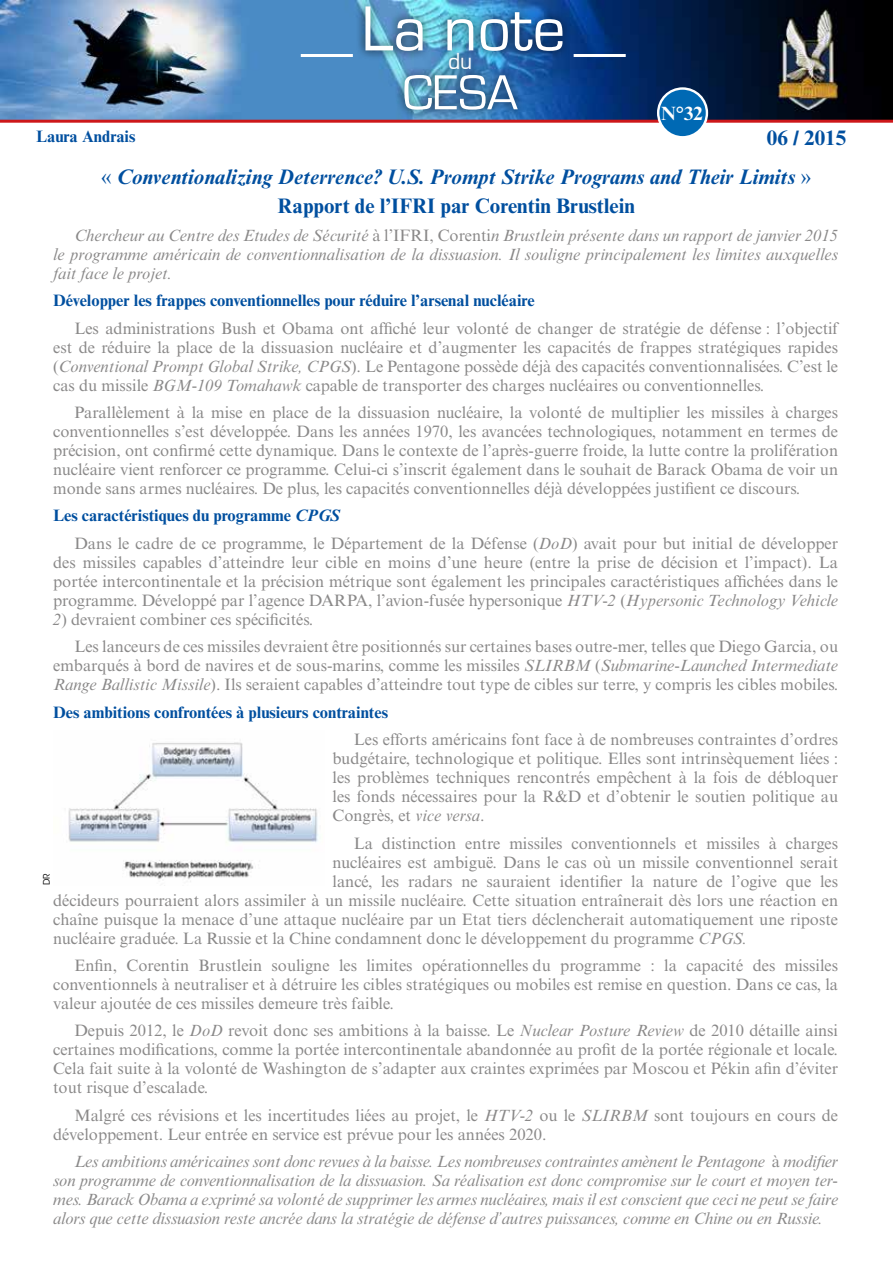
<style>
.page{position:relative;width:893px;height:1263px;background:#fff}
.page>*{position:absolute;margin:0;border:0;box-sizing:border-box;transform-origin:0 0}
.t1{font:66px "Eurostile";color:#fff}
.t2{font:51px "Eurostile";color:#fff}
.t3{font:24px "Eurostile";color:#fff}
.t4{font:italic 700 21px/29.5px "Times New Roman MT Std";color:#004f9f;text-align:center}
.t5{font:700 21px "Times New Roman MT Std";color:#004f9f}
.t6{font:700 19.2px "Times New Roman MT Std";color:#fff}
.t7{font:16.5px/19px "Times New Roman MT Std";color:#8a8989;text-align:justify}
.t8{font:italic 16.5px/19px "Times New Roman MT Std";letter-spacing:-.01em;color:#8a8989;text-align:justify}
.t9{font:700 16.5px "Times New Roman MT Std";color:#004f9f}
.t10{font:9px "ITC Avant Garde Std";color:#000}
.s1{font-weight:400;font-style:normal}
.s2{font-style:normal}
.s3{font-style:italic}
.s4{font-weight:700;color:#004f9f}
.s5{font-weight:700;font-style:italic;color:#004f9f}
</style>
<div class="page">
<img style="left:0;top:0;width:893px;height:120px">
<hr style="left:0;top:120px;width:893px;height:3px;background:#cd171a">
<div style="left:356px;top:0;width:216px;height:61px;background:#000;opacity:.75"></div>
<hr style="left:301px;top:54px;width:52px;height:3px;background:#fff">
<hr style="left:574px;top:54px;width:52px;height:3px;background:#fff">
<div style="left:395px;top:45px;width:131px;height:74px;background:#000;opacity:.75"></div>
<div style="left:658px;top:89px;width:49px;height:48px;background:#0069b4;border-radius:50%"></div>
<div style="left:657px;top:87px;width:51px;height:51px;border:2px solid #fff;border-radius:50%"></div>
<img style="left:68px;top:742px;width:251px;height:140px">
<h1 class="t1" style="left:361px;top:-7px;width:206px">La note</h1>
<h3 class="t3" style="left:448px;top:48px;width:26px">du</h3>
<h2 class="t2" style="left:403px;top:65px;width:117px">CESA</h2>
<p class="t6" style="left:661px;top:102px;width:43px">N°32</p>
<p class="t9" style="left:36px;top:126px;width:101px">Laura Andrais</p>
<p class="t5" style="left:767px;top:125px;width:81px">06 / 2015</p>
<p class="t4" style="left:101px;top:162px;width:712px"><span class="s1">«</span> Conventionalizing Deterrence? U.S. Prompt Strike Programs and Their Limits <span class="s1">»<br></span><span class="s2">Rapport de l’IFRI par Corentin Brustlein</span></p>
<p class="t8" style="left:53px;top:226px;width:786px;text-indent:21px">Chercheur au Centre des Etudes de Sécurité <span class="s2">à l’IFRI, Corenti</span>n Brustlein présente dans un rapport de janvier 2015 le programme américain de conventionnalisation de la dissuasion. Il souligne principalement les limites auxquelles fait face le projet.</p>
<p class="t9" style="left:53px;top:290px;width:483px">Développer les frappes conventionnelles pour réduire l’arsenal nucléaire</p>
<p class="t7" style="left:53px;top:319px;width:786px;text-indent:21px">Les administrations Bush et Obama ont affiché leur volonté de changer de stratégie de défense : l’objectif est de réduire la place de la dissuasion nucléaire et d’augmenter les capacités de frappes stratégiques rapides (<span class="s3">Conventional Prompt Global Strike, CPGS</span>). Le Pentagone possède déjà des capacités conventionnalisées. C’est le cas du missile <span class="s3">BGM-109 Tomahawk</span> capable de transporter des charges nucléaires ou conventionnelles.</p>
<p class="t7" style="left:53px;top:403px;width:786px;text-indent:21px">Parallèlement à la mise en place de la dissuasion nucléaire, la volonté de multiplier les missiles à charges conventionnelles s’est développée. Dans les années 1970, les avancées technologiques, notamment en termes de précision, ont confirmé cette dynamique. Dans le contexte de l’après-guerre froide, la lutte contre la prolifération nucléaire vient renforcer ce programme. Celui-ci s’inscrit également dans le souhait de Barack Obama de voir un monde sans armes nucléaires. De plus, les capacités conventionnelles déjà développées justifient ce discours.</p>
<p class="t7" style="left:74px;top:502px;width:765px;line-height:27.5px;text-indent:-21px"><span class="s4">Les caractéristiques du programme</span> <span class="s5">CPGS<br></span>Dans le cadre de ce programme, le Département de la Défense (<span class="s3">DoD</span>) avait pour but initial de développer</p>
<p class="t7" style="left:53px;top:553px;width:786px">des missiles capables d’atteindre leur cible en moins d’une heure (entre la prise de décision et l’impact). La portée intercontinentale et la précision métrique sont également les principales caractéristiques affichées dans le programme. Développé par l’agence DARPA, l’avion-fusée hypersonique <span class="s3">HTV-2</span> (<span class="s3">Hypersonic Technology Vehicle</span></p>
<p class="t7" style="left:74px;top:605px;width:765px;line-height:27.5px;text-indent:-21px"><span class="s3">2</span>) devraient combiner ces spécificités.<br>Les lanceurs de ces missiles devraient être positionnés sur certaines bases outre-mer, telles que Diego Garcia, ou</p>
<p class="t7" style="left:53px;top:656px;width:786px">embarqués à bord de navires et de sous-marins, comme les missiles <span class="s3">SLIRBM</span> (<span class="s3">Submarine-Launched Intermediate<br>Range Ballistic Missile</span>). Ils seraient capables d’atteindre tout type de cibles sur terre, y compris les cibles mobiles.</p>
<p class="t9" style="left:53px;top:702px;width:336px">Des ambitions confrontées à plusieurs contraintes</p>
<p class="t7" style="left:333px;top:730px;width:507px;text-indent:21px">Les efforts américains font face à de nombreuses contraintes d’ordres budgétaire, technologique et politique. Elles sont intrinsèquement liées : les problèmes techniques rencontrés empêchent à la fois de débloquer les fonds nécessaires pour la R&amp;D et d’obtenir le soutien politique au Congrès, et <span class="s3">vice versa</span>.</p>
<p class="t7" style="left:354px;top:833px;width:486px">La distinction entre missiles conventionnels et missiles à charges</p>
<p class="t7" style="left:333px;top:852px;width:507px">nucléaires est ambiguë. Dans le cas où un missile conventionnel serait</p>
<p class="t7" style="left:333px;top:871px;width:507px">lancé, les radars ne sauraient identifier la nature de l’ogive que les</p>
<p class="t7" style="left:53px;top:890px;width:786px">décideurs pourraient alors assimiler à un missile nucléaire. Cette situation entraînerait dès lors une réaction en</p>
<p class="t7" style="left:53px;top:909px;width:786px">chaîne puisque la menace d’une attaque nucléaire par un Etat tiers déclencherait automatiquement une riposte</p>
<p class="t7" style="left:53px;top:928px;width:695px">nucléaire graduée. La Russie et la Chine condamnent donc le développement du programme <span class="s3">CPGS.</span></p>
<p class="t7" style="left:53px;top:956px;width:786px;text-indent:21px">Enfin, Corentin Brustlein souligne les limites opérationnelles du programme : la capacité des missiles conventionnels à neutraliser et à détruire les cibles stratégiques ou mobiles est remise en question. Dans ce cas, la valeur ajoutée de ces missiles demeure très faible.</p>
<p class="t7" style="left:53px;top:1021px;width:787px;text-indent:21px">Depuis 2012, le <span class="s3">DoD</span> revoit donc ses ambitions à la baisse. Le <span class="s3">Nuclear Posture Review</span> de 2010 détaille ainsi certaines modifications, comme la portée intercontinentale abandonnée au profit de la portée régionale et locale.<br>Cela fait suite à la volonté de Washington de s’adapter aux craintes exprimées par Moscou et Pékin afin d’éviter tout risque d’escalade.</p>
<p class="t7" style="left:53px;top:1106px;width:786px;text-indent:21px">Malgré ces révisions et les incertitudes liées au projet, le <span class="s3">HTV-2</span> ou le <span class="s3">SLIRBM</span> sont toujours en cours de développement. Leur entrée en service est prévue pour les années 2020.</p>
<p class="t8" style="left:53px;top:1152px;width:787px;text-indent:21px">Les ambitions américaines sont donc revues à la baisse. Les nombreuses contraintes amènent le Pentagone <span class="s2">à</span> modifier son programme de conventionnalisation de la dissuasion. Sa réalisation est donc compromise sur le court et moyen ter&shy;mes. Barack Obama a exprimé sa volonté de supprimer les armes nucléaires, mais il est conscient que ceci ne peut se faire alors que cette dissuasion reste ancrée dans la stratégie de défense d’autres puissances, comme en Chine ou en Russie.</p>
<p class="t10" style="left:41px;top:885px;width:13px;rotate:-90deg">DR</p>
</div>
